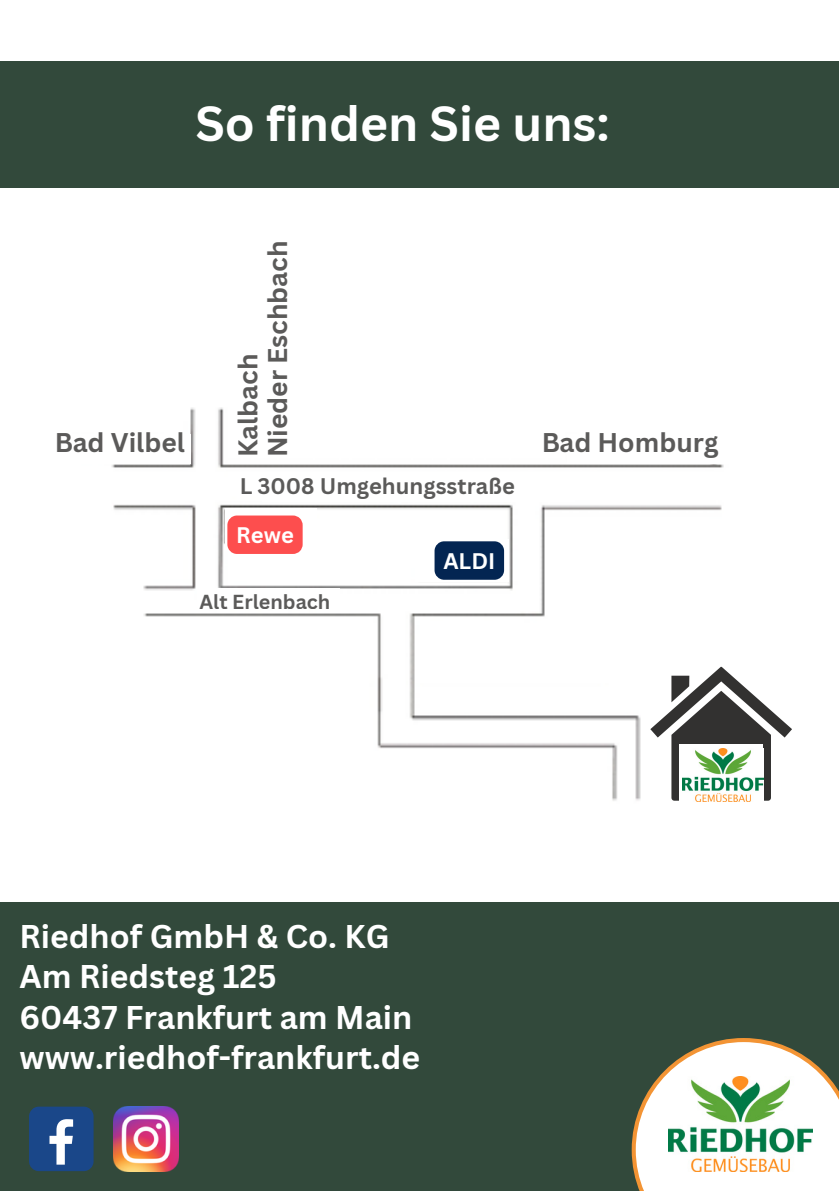
<style>
.page{position:relative;width:839px;height:1191px;background:#fff}
.page>*{position:absolute;margin:0;border:0;box-sizing:border-box;transform-origin:0 0}
.t1{font:700 48px "Canva Sans";color:#fff}
.t2{font:700 32px "Canva Sans";color:#fff}
.t3{font:700 26.4px/29.6px "Canva Sans";color:#323130}
.t4{font:700 22px "Canva Sans";color:#323130}
.t5{font:700 22px "Canva Sans";color:#fff}
.t6{font:700 19.8px "Canva Sans";color:#323130}
</style>
<div class="page">
<img style="left:111px;top:407px;width:613px;height:394px">
<div style="left:418px;top:310px;width:417px;height:99px;background:#fff"></div>
<div style="left:230px;top:359px;width:119px;height:99px;background:#fff"></div>
<div style="left:567px;top:434px;width:166px;height:30px;background:#fff"></div>
<div style="left:25px;top:434px;width:166px;height:30px;background:#fff"></div>
<div style="left:197px;top:588px;width:143px;height:21px;background:#fff"></div>
<div style="left:262px;top:472px;width:313px;height:30px;background:#fff"></div>
<div style="left:415px;top:639px;width:208px;height:44px;background:#fff"></div>
<div style="left:225px;top:508px;width:91px;height:43px;background:#fff"></div>
<div style="left:415px;top:540px;width:93px;height:42px;background:#fff"></div>
<div style="left:641px;top:712px;width:197px;height:119px;background:#fff"></div>
<div style="left:0;top:61px;width:838px;height:126px;background:#32493b"></div>
<div style="left:0;top:902px;width:838px;height:289px;background:#32493b"></div>
<svg style="left:631px;top:1038px;width:207px;height:153px;fill:#fff"></svg>
<img style="left:668px;top:1077px;width:144px;height:94px">
<div style="left:29px;top:1107px;width:65px;height:64px;background:#1a4789;border-radius:10px"></div>
<svg style="left:49px;top:1119px;width:24px;height:46px"></svg>
<img style="left:114px;top:1107px;width:64px;height:64px">
<svg style="left:650px;top:667px;width:141px;height:133px"></svg>
<div style="left:679px;top:744px;width:84px;height:62px;background:#fff"></div>
<div style="left:227px;top:516px;width:75px;height:38px;background:#fd4e4e"></div>
<div style="left:434px;top:541px;width:70px;height:39px;background:#032552;border-radius:10px"></div>
<img style="left:682px;top:749px;width:81px;height:52px">
<p class="t1" style="left:195px;top:90px;width:415px">So finden Sie uns:</p>
<p class="t3" style="left:54px;top:427px;width:132px">Bad Vilbel</p>
<p class="t3" style="left:232px;top:457px;width:219px;rotate:-90deg">Kalbach<br>Nieder Eschbach</p>
<p class="t4" style="left:239px;top:470px;width:277px">L 3008 Umgehungsstraße</p>
<p class="t5" style="left:236px;top:519px;width:59px">Rewe</p>
<p class="t6" style="left:199px;top:587px;width:132px">Alt Erlenbach</p>
<p class="t5" style="left:443px;top:545px;width:53px">ALDI</p>
<p class="t3" style="left:541px;top:427px;width:179px">Bad Homburg</p>
<p class="t2" style="left:19px;top:914px;width:371px">Riedhof GmbH &amp; Co. KG</p>
<p class="t2" style="left:19px;top:954px;width:258px">Am Riedsteg 125</p>
<p class="t2" style="left:19px;top:995px;width:394px">60437 Frankfurt am Main</p>
<p class="t2" style="left:19px;top:1035px;width:402px">www.riedhof-frankfurt.de</p>
</div>
